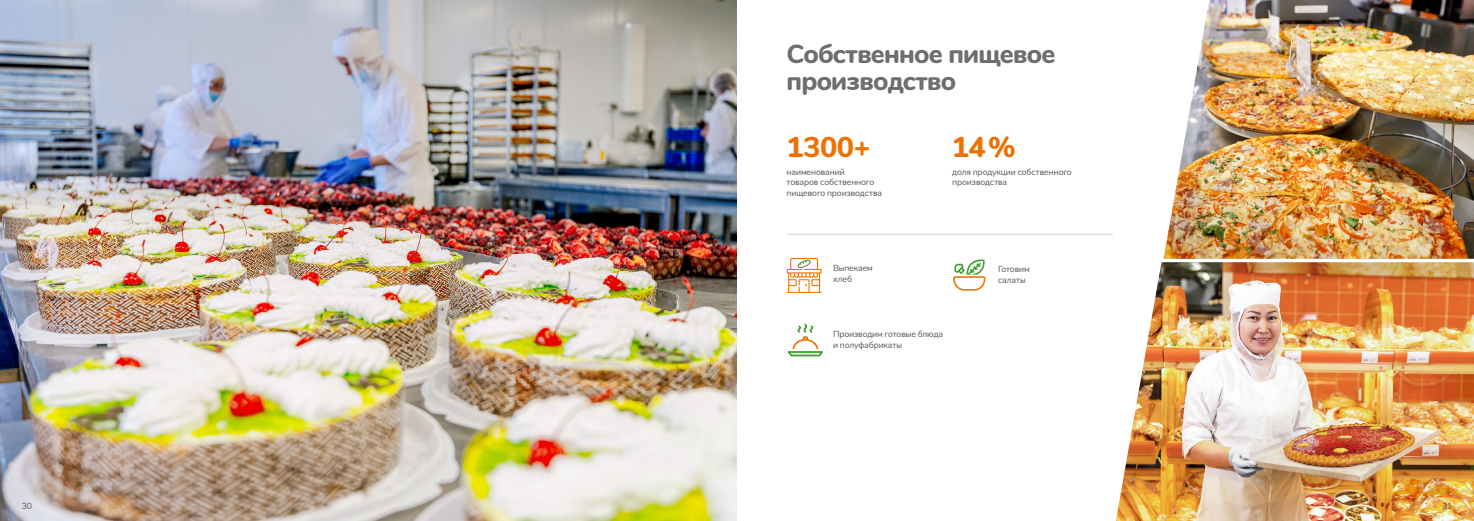
<style>
.page{position:relative;width:1474px;height:521px;background:#fff}
.page>*{position:absolute;margin:0;border:0;box-sizing:border-box;transform-origin:0 0}
.t1{font:800 28.88px "Nunito";letter-spacing:-.02em;color:#ee7100}
.t2{font:800 26.25px/26.2px "Nunito";letter-spacing:-.03em;color:#6e6e6e}
.t3{font:8.75px/10.5px "Nunito";letter-spacing:-.01em;color:#565655}
</style>
<div class="page">
<img style="left:0;top:0;width:737px;height:521px">
<img style="left:1163px;top:0;width:310px;height:259px">
<img style="left:1116px;top:262px;width:357px;height:259px">
<svg style="left:786px;top:258px;width:35px;height:35px"></svg>
<svg style="left:788px;top:324px;width:34px;height:32px"></svg>
<svg style="left:953px;top:259px;width:32px;height:32px"></svg>
<hr style="left:786px;top:234px;width:326px;height:1px;background:#d9dada">
<h2 class="t2" style="left:786px;top:40px;width:270px">Собственное пищевое производство</h2>
<h1 class="t1" style="left:786px;top:126px;width:86px">1300+</h1>
<p class="t3" style="left:786px;top:166px;width:97px">наименований<br>товаров собственного пищевого производства</p>
<h1 class="t1" style="left:951px;top:126px;width:65px">14%</h1>
<p class="t3" style="left:952px;top:166px;width:121px">доля продукции собственного производства</p>
<p class="t3" style="left:833px;top:262px;width:41px">Выпекаем хлеб</p>
<p class="t3" style="left:833px;top:329px;width:112px">Производим готовые блюда и полуфабрикаты</p>
<p class="t3" style="left:998px;top:263px;width:33px">Готовим салаты</p>
<p class="t3" style="left:22px;top:500px;width:12px">30</p>
<p class="t3" style="left:1442px;top:500px;width:12px">31</p>
</div>
